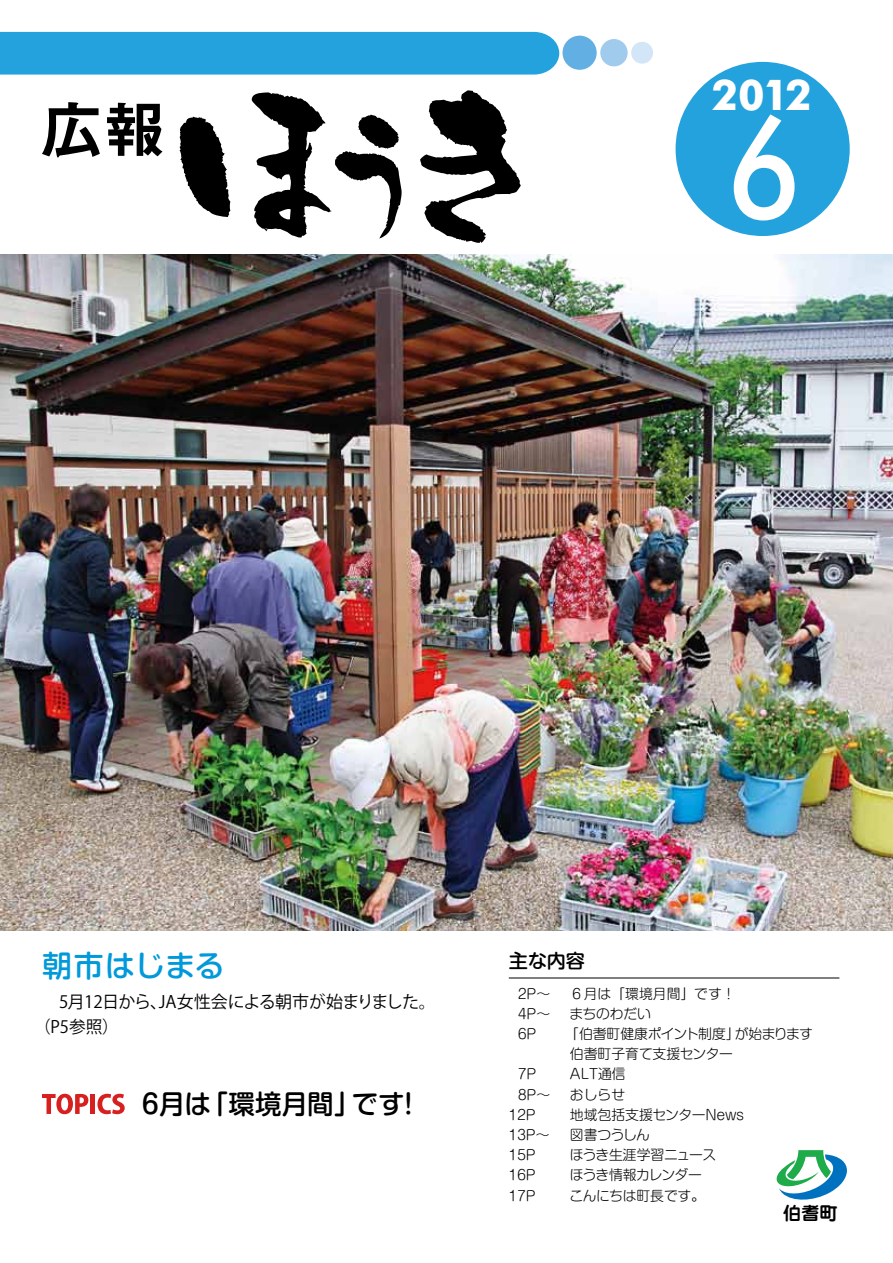
<style>
.page{position:relative;width:893px;height:1263px;background:#fff}
.page>*{position:absolute;margin:0;border:0;box-sizing:border-box;transform-origin:0 0}
.t1{font:500 138.15px "Futura BT";color:#fff;scale:.9 1}
.t2{font:62.25px "Midashi Go Pr 6 MB31";color:#000}
.t3{font:700 42.45px "Futura BT";color:#fff}
.t4{font:500 29.7px "Shin M Go Pro";letter-spacing:.02em;color:#0099d9}
.t5{font:500 26.55px "Shin M Go Pro";letter-spacing:-.02em;color:#000}
.t6{font:500 19.2px "Shin M Go Pro";color:#000}
.t7{font:700 18.15px "Jun 501 Pro";color:#000}
.t8{font:16.95px/25.5px "Koz Go Pro";letter-spacing:-.03em;color:#000}
.t9{font:300 13.8px "Shin M Go Pro";color:#000}
.t10{font:300 13.8px/20.2px "Shin M Go Pro";letter-spacing:-.025em;color:#000}
.t11{font:300 13.8px "Shin M Go Pro";letter-spacing:-.045em;color:#000}
</style>
<div class="page">
<svg style="left:776px;top:1150px;width:71px;height:50px"></svg>
<div style="left:0;top:32px;width:559px;height:43px;background:#24a2dd"></div>
<div style="left:562px;top:36px;width:35px;height:34px;background:#62b0e3;border-radius:50%"></div>
<div style="left:600px;top:39px;width:28px;height:27px;background:#a1cbed;border-radius:50%"></div>
<div style="left:631px;top:42px;width:22px;height:22px;background:#d3e6f7;border-radius:50%"></div>
<img style="left:0;top:254px;width:893px;height:676px">
<svg style="left:42px;top:1094px;width:46px;height:20px"></svg>
<hr style="left:91px;top:1094px;width:4px;height:20px;background:#d81f1f">
<svg style="left:97px;top:1094px;width:28px;height:20px"></svg>
<hr style="left:509px;top:978px;width:330px;height:1px;background:#000">
<svg style="left:180px;top:116px;width:50px;height:101px"></svg>
<svg style="left:252px;top:92px;width:150px;height:147px"></svg>
<svg style="left:420px;top:90px;width:101px;height:153px"></svg>
<div style="left:676px;top:62px;width:174px;height:174px;background:#24a2dd;border-radius:50%"></div>
<h2 class="t2" style="left:41px;top:80px;width:126px">広報</h2>
<h3 class="t3" style="left:711px;top:69px;width:102px">2012</h3>
<h1 class="t1" style="left:727px;top:85px;width:85px">6</h1>
<h3 class="t4" style="left:42px;top:942px;width:184px">朝市はじまる</h3>
<p class="t8" style="left:34px;top:989px;width:403px;text-indent:8px">　5月12日から、JA女性会による朝市が始まりました。（P5参照）</p>
<h3 class="t5" style="left:137px;top:1082px;width:286px">６月は「環境月間」です！</h3>
<h3 class="t6" style="left:509px;top:945px;width:78px">主な内容</h3>
<p class="t9" style="left:518px;top:982px;width:34px">2P～</p>
<p class="t9" style="left:570px;top:982px;width:167px">６月は「環境月間」です！</p>
<p class="t9" style="left:518px;top:1002px;width:34px">4P～</p>
<p class="t9" style="left:569px;top:1002px;width:83px">まちのわだい</p>
<p class="t9" style="left:518px;top:1022px;width:20px">6P</p>
<p class="t10" style="left:570px;top:1022px;width:245px;text-indent:-5px">「伯耆町健康ポイント制度」が始まります伯耆町子育て支援センター</p>
<p class="t9" style="left:518px;top:1063px;width:20px">7P</p>
<p class="t9" style="left:570px;top:1063px;width:57px">ALT通信</p>
<p class="t9" style="left:518px;top:1083px;width:34px">8P～</p>
<p class="t9" style="left:570px;top:1083px;width:57px">おしらせ</p>
<p class="t9" style="left:509px;top:1103px;width:28px">12P</p>
<p class="t9" style="left:570px;top:1103px;width:176px">地域包括支援センターNews</p>
<p class="t9" style="left:509px;top:1123px;width:42px">13P～</p>
<p class="t9" style="left:570px;top:1123px;width:82px">図書つうしん</p>
<p class="t9" style="left:509px;top:1144px;width:28px">15P</p>
<p class="t10" style="left:570px;top:1143px;width:148px">ほうき生涯学習ニュース</p>
<p class="t9" style="left:509px;top:1164px;width:28px">16P</p>
<p class="t11" style="left:570px;top:1164px;width:134px">ほうき情報カレンダー</p>
<p class="t9" style="left:509px;top:1184px;width:28px">17P</p>
<p class="t10" style="left:569px;top:1183px;width:137px">こんにちは町長です。</p>
<h3 class="t7" style="left:783px;top:1199px;width:56px">伯耆町</h3>
</div>
